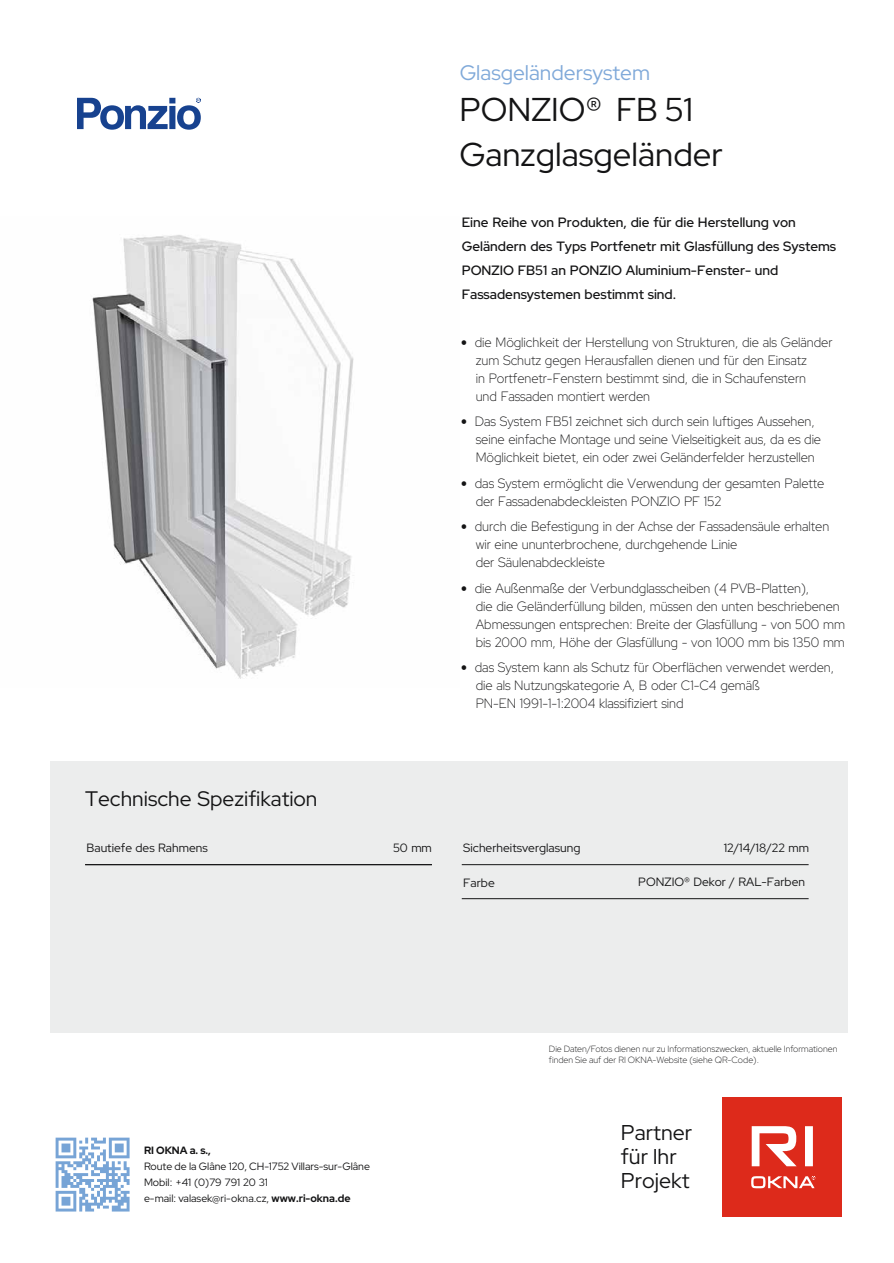
<style>
.page{position:relative;width:894px;height:1263px;background:#fff}
.page>*{position:absolute;margin:0;border:0;box-sizing:border-box;transform-origin:0 0}
.t1{font:33px "Red Hat Display";color:#141415}
.t2{font:21.45px/24px "Red Hat Display";color:#141415}
.t3{font:21px "Red Hat Display";color:#141415}
.t4{font:21px "Red Hat Display";color:#80a9d9}
.t5{font:300 13.5px/18px "Red Hat Display";letter-spacing:-.005em;color:#141415}
.t6{font:500 13.5px/24px "Red Hat Display";color:#141415}
.t7{font:12px "Red Hat Display";color:#141415}
.t8{font:10.5px/16px "Red Hat Display";color:#141415}
.t9{font:700 10.5px "Red Hat Display";color:#141415}
.t10{font:300 9px/10.8px "Red Hat Display";color:#141415}
.s1{font-weight:700}
</style>
<div class="page">
<img style="left:92px;top:235px;width:262px;height:444px">
<svg style="left:77px;top:98px;width:124px;height:32px"></svg>
<div style="left:50px;top:761px;width:796px;height:272px;background:#eceded"></div>
<hr style="left:461px;top:864px;width:347px;height:1px;background:#141415">
<hr style="left:461px;top:898px;width:347px;height:1px;background:#141415">
<hr style="left:85px;top:864px;width:347px;height:1px;background:#141415">
<div style="left:722px;top:1097px;width:120px;height:120px;background:#dd2a1b"></div>
<svg style="left:751px;top:1126px;width:64px;height:62px"></svg>
<div style="left:52px;top:1134px;width:81px;height:81px;background:linear-gradient(to right,#fff,#fff)"></div>
<svg style="left:56px;top:1138px;width:73px;height:73px"></svg>
<h3 class="t4" style="left:459px;top:59px;width:192px">Glasgeländersystem</h3>
<h1 class="t1" style="left:459px;top:88px;width:235px">PONZIO® FB 51</h1>
<h1 class="t1" style="left:459px;top:133px;width:265px">Ganzglasgeländer</h1>
<h3 class="t3" style="left:85px;top:785px;width:234px">Technische Spezifikation</h3>
<p class="t6" style="left:461px;top:210px;width:376px">Eine Reihe von Produkten, die für die Herstellung von Geländern des Typs Portfenetr mit Glasfüllung des Systems PONZIO FB51 an PONZIO Aluminium-Fenster- und Fassadensystemen bestimmt sind.</p>
<p class="t5" style="left:474px;top:333px;width:359px">die Möglichkeit der Herstellung von Strukturen, die als Geländer zum Schutz gegen Herausfallen dienen und für den Einsatz<br>in Portfenetr-Fenstern bestimmt sind, die in Schaufenstern<br>und Fassaden montiert werden</p>
<p class="t5" style="left:474px;top:412px;width:347px">Das System FB51 zeichnet sich durch sein luftiges Aussehen, seine einfache Montage und seine Vielseitigkeit aus, da es die<br>Möglichkeit bietet, ein oder zwei Geländerfelder herzustellen</p>
<p class="t5" style="left:474px;top:474px;width:351px">das System ermöglicht die Verwendung der gesamten Palette der Fassadenabdeckleisten PONZIO PF 152</p>
<p class="t5" style="left:474px;top:517px;width:356px">durch die Befestigung in der Achse der Fassadensäule erhalten wir eine ununterbrochene, durchgehende Linie<br>der Säulenabdeckleiste</p>
<p class="t5" style="left:474px;top:579px;width:371px">die Außenmaße der Verbundglasscheiben (4 PVB-Platten),<br>die die Geländerfüllung bilden, müssen den unten beschriebenen Abmessungen entsprechen: Breite der Glasfüllung - von 500 mm bis 2000 mm, Höhe der Glasfüllung - von 1000 mm bis 1350 mm</p>
<p class="t5" style="left:474px;top:658px;width:360px">das System kann als Schutz für Oberflächen verwendet werden, die als Nutzungskategorie A, B oder C1-C4 gemäß<br>PN-EN 1991-1-1:2004 klassifiziert sind</p>
<p class="t7" style="left:87px;top:840px;width:123px">Bautiefe des Rahmens</p>
<p class="t7" style="left:393px;top:840px;width:40px">50 mm</p>
<p class="t7" style="left:463px;top:840px;width:119px">Sicherheitsverglasung</p>
<p class="t7" style="left:723px;top:840px;width:87px">12/14/18/22 mm</p>
<p class="t9" style="left:144px;top:1144px;width:68px">RI OKNA a. s.,</p>
<p class="t8" style="left:144px;top:1158px;width:227px">Route de la Glâne 120, CH-1752 Villars-sur-Glâne<br>Mobil: +41 (0)79 791 20 31<br>e-mail: valasek@ri-okna.cz, <span class="s1">www.ri-okna.de</span></p>
<p class="t7" style="left:463px;top:875px;width:33px">Farbe</p>
<p class="t7" style="left:638px;top:874px;width:168px">PONZIO® Dekor / RAL-Farben</p>
<p class="t10" style="left:548px;top:1043px;width:290px">Die Daten/Fotos dienen nur zu Informationszwecken, aktuelle Informationen finden Sie auf der RI OKNA-Website (siehe QR-Code).</p>
<h2 class="t2" style="left:620px;top:1120px;width:73px">Partner für Ihr<br>Projekt</h2>
</div>
